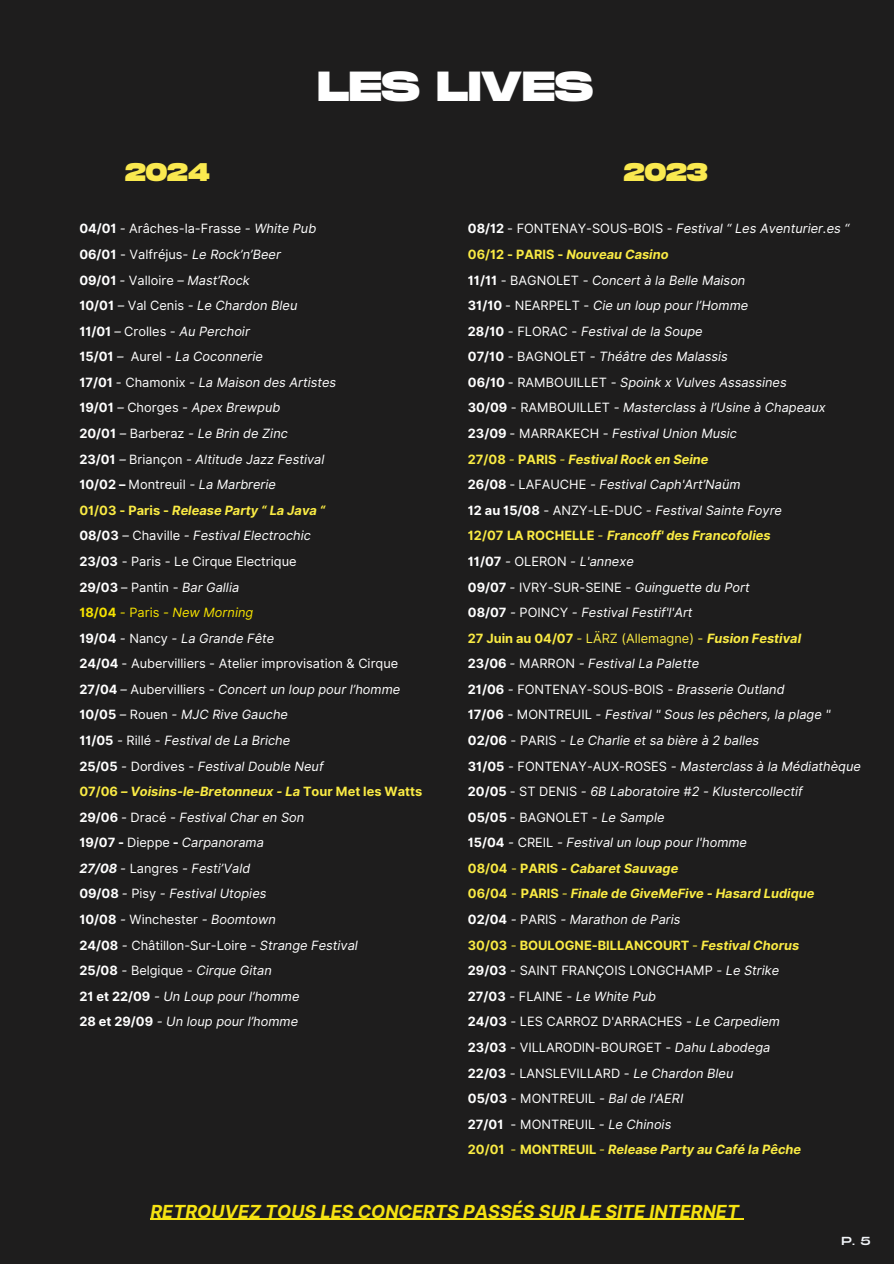
<style>
.page{position:relative;width:894px;height:1264px;background:#fff}
.page>*{position:absolute;margin:0;border:0;box-sizing:border-box;transform-origin:0 0}
.t1{font:800 42px "Monument Extended";color:#fff}
.t2{font:800 25.5px "Monument Extended";color:#fae94f}
.t3{font:italic 700 18px "Inter";color:#f6e312}
.t4{font:italic 12.75px/25.5px "Inter";color:#fff}
.t5{font:11.7px "Monument Extended";color:#f3f6fa}
.s1{font-weight:700;font-style:normal}
.s2{font-style:normal}
.s3{font-weight:700;font-style:normal;color:#faeb44}
.s4{font-weight:700;color:#faeb44}
.s5{font-weight:700;font-style:normal;color:#f6e200}
.s6{color:#f6e200}
.s7{font-style:normal;color:#f6e200}
.s8{font-weight:700}
.s9{color:#faeb44}
.s10{font-style:normal;color:#faeb44}
</style>
<div class="page">
<div style="left:0;top:0;width:893px;height:1263px;background:#1e1d1d"></div>
<hr style="left:150px;top:1218px;width:588px;height:1px;background:#f6e312">
<h2 class="t2" style="left:125px;top:158px;width:86px">2024</h2>
<h1 class="t1" style="left:317px;top:63px;width:277px">LES LIVES</h1>
<h2 class="t2" style="left:623px;top:158px;width:85px">2023</h2>
<p class="t4" style="left:79px;top:216px;width:344px"><span class="s1">04/01</span> - <span class="s2">Arâches-la-Frasse</span> - White Pub<br><span class="s1">06/01</span> <span class="s2">- Valfréjus</span>- Le Rock’n’Beer<br><span class="s1">09/01</span> - <span class="s2">Valloire</span> – Mast’Rock<br><span class="s1">10/01</span> – <span class="s2">Val Cenis</span> - Le Chardon Bleu<br><span class="s1">11/01</span> – <span class="s2">Crolles</span> - Au Perchoir<br><span class="s1">15/01</span> – <span class="s2">Aurel</span> - La Coconnerie<br><span class="s1">17/01</span> <span class="s2">- Chamonix</span> - La Maison des Artistes<br><span class="s1">19/01</span> – <span class="s2">Chorges</span> - Apex Brewpub<br><span class="s1">20/01</span> – <span class="s2">Barberaz</span> - Le Brin de Zinc<br><span class="s1">23/01</span> – <span class="s2">Briançon</span> - Altitude Jazz Festival<br><span class="s1">10/02 –</span> <span class="s2">Montreuil</span> - La Marbrerie<br><span class="s3">01/03 - Paris -</span> <span class="s4">Release Party “ La Java “<br></span><span class="s1">08/03</span> – <span class="s2">Chaville</span> - Festival Electrochic<br><span class="s1">23/03</span> <span class="s2">- Paris - Le Cirque Electrique<br></span><span class="s1">29/03</span> <span class="s2">– Pantin -</span> Bar Gallia<br><span class="s5">18/04</span> <span class="s6">-</span> <span class="s7">Paris</span> <span class="s6">- New Morning<br></span><span class="s1">19/04</span> - <span class="s2">Nancy</span> - La Grande Fête<br><span class="s1">24/04</span> <span class="s2">- Aubervilliers - Atelier improvisation &amp; Cirque </span><span class="s1">27/04</span> – <span class="s2">Aubervilliers -</span> Concert un loup pour l’homme <span class="s1">10/05</span> – <span class="s2">Rouen</span> - MJC Rive Gauche<br><span class="s1">11/05</span> - <span class="s2">Rillé -</span> Festival de La Briche<br><span class="s1">25/05</span> - <span class="s2">Dordives -</span> Festival Double Neuf<br><span class="s3">07/06</span> <span class="s4">– Voisins-le-Bretonneux - La</span> <span class="s3">Tour Met les Watts </span><span class="s1">29/06</span> - <span class="s2">Dracé</span> - Festival Char en Son<br><span class="s1">19/07 -</span> <span class="s2">Dieppe</span> <span class="s1">-</span> Carpanorama<br><span class="s8">27/08</span> - <span class="s2">Langres</span> - Festi’Vald<br><span class="s1">09/08</span> - <span class="s2">Pisy</span> - Festival Utopies<br><span class="s1">10/08</span> - <span class="s2">Winchester</span> - Boomtown<br><span class="s1">24/08</span> - <span class="s2">Châtillon-Sur-Loire -</span> Strange Festival<br><span class="s1">25/08</span> - <span class="s2">Belgique</span> - Cirque Gitan<br><span class="s1">21 et 22/09</span> - Un Loup pour l’homme<br><span class="s1">28 et 29/09</span> - Un loup pour l’homme</p>
<p class="t4" style="left:467px;top:216px;width:394px"><span class="s1">08/12</span> <span class="s2">- FONTENAY-SOUS-BOIS -</span> Festival “ Les Aventurier.es “ <span class="s3">06/12 - PARIS -</span> <span class="s4">Nouveau Casino<br></span><span class="s1">11/11</span> <span class="s2">- BAGNOLET -</span> Concert à la Belle Maison<br><span class="s1">31/10</span> <span class="s2">- NEARPELT -</span> Cie un loup pour l’Homme<br><span class="s1">28/10</span> <span class="s2">- FLORAC -</span> Festival de la Soupe<br><span class="s1">07/10</span> <span class="s2">- BAGNOLET -</span> Théâtre des Malassis<br><span class="s1">06/10</span> <span class="s2">- RAMBOUILLET -</span> Spoink x Vulves Assassines<br><span class="s1">30/09</span> <span class="s2">- RAMBOUILLET -</span> Masterclass à l’Usine à Chapeaux <span class="s1">23/09</span> <span class="s2">- MARRAKECH -</span> Festival Union Music<br><span class="s3">27/08</span> <span class="s9">-</span> <span class="s3">PARIS</span> <span class="s9">-</span> <span class="s4">Festival Rock en Seine<br></span><span class="s1">26/08</span> <span class="s2">- LAFAUCHE</span> - Festival Caph'Art’Naüm<br><span class="s1">12 au 15/08</span> <span class="s2">- ANZY-LE-DUC</span> - Festival Sainte Foyre<br><span class="s3">12/07 LA ROCHELLE</span> <span class="s9">-</span> <span class="s4">Francoff' des Francofolies<br></span><span class="s1">11/07</span> - <span class="s2">OLERON</span> - L'annexe<br><span class="s1">09/07</span> - <span class="s2">IVRY-SUR-SEINE</span> - Guinguette du Port<br><span class="s1">08/07</span> - <span class="s2">POINCY</span> - Festival Festif'l'Art<br><span class="s3">27 Juin au 04/07</span> <span class="s9">-</span> <span class="s10">LÄRZ (Allemagne) -</span> <span class="s4">Fusion Festival<br></span><span class="s1">23/06</span> - <span class="s2">MARRON</span> - Festival La Palette<br><span class="s1">21/06</span> - <span class="s2">FONTENAY-SOUS-BOIS</span> - Brasserie Outland<br><span class="s1">17/06</span> - <span class="s2">MONTREUIL</span> - Festival " Sous les pêchers, la plage " <span class="s1">02/06</span> <span class="s2">- PARIS</span> - Le Charlie et sa bière à 2 balles<br><span class="s1">31/05</span> <span class="s2">- FONTENAY-AUX-ROSES</span> - Masterclass à la Médiathèque <span class="s1">20/05</span> <span class="s2">- ST DENIS</span> - 6B Laboratoire #2 - Klustercollectif<br><span class="s1">05/05</span> <span class="s2">- BAGNOLET</span> - Le Sample<br><span class="s1">15/04</span> - <span class="s2">CREIL</span> - Festival un loup pour l'homme<br><span class="s3">08/04</span> <span class="s10">-</span> <span class="s3">PARIS</span> <span class="s4">- Cabaret Sauvage<br></span><span class="s3">06/04</span> <span class="s10">-</span> <span class="s3">PARIS</span> <span class="s9">-</span> <span class="s4">Finale de GiveMeFive - Hasard Ludique<br></span><span class="s1">02/04</span> - <span class="s2">PARIS</span> - Marathon de Paris<br><span class="s3">30/03</span> <span class="s10">-</span> <span class="s3">BOULOGNE-BILLANCOURT</span> <span class="s10">-</span> <span class="s4">Festival Chorus<br></span><span class="s1">29/03</span> <span class="s2">- SAINT FRANÇOIS LONGCHAMP -</span> Le Strike<br><span class="s1">27/03</span> <span class="s2">- FLAINE -</span> Le White Pub<br><span class="s1">24/03</span> <span class="s2">- LES CARROZ D'ARRACHES -</span> Le Carpediem<br><span class="s1">23/03</span> <span class="s2">- VILLARODIN-BOURGET -</span> Dahu Labodega<br><span class="s1">22/03</span> <span class="s2">- LANSLEVILLARD -</span> Le Chardon Bleu<br><span class="s1">05/03</span> <span class="s2">- MONTREUIL</span> - Bal de l'AERI<br><span class="s1">27/01</span> <span class="s2">- MONTREUIL</span> - Le Chinois<br><span class="s3">20/01</span> <span class="s10">-</span> <span class="s3">MONTREUIL</span> <span class="s10">-</span> <span class="s4">Release Party au Café la Pêche</span></p>
<h3 class="t3" style="left:150px;top:1200px;width:590px">RETROUVEZ TOUS LES CONCERTS PASSÉS SUR LE SITE INTERNET</h3>
<p class="t5" style="left:841px;top:1234px;width:31px">P. 5</p>
</div>
